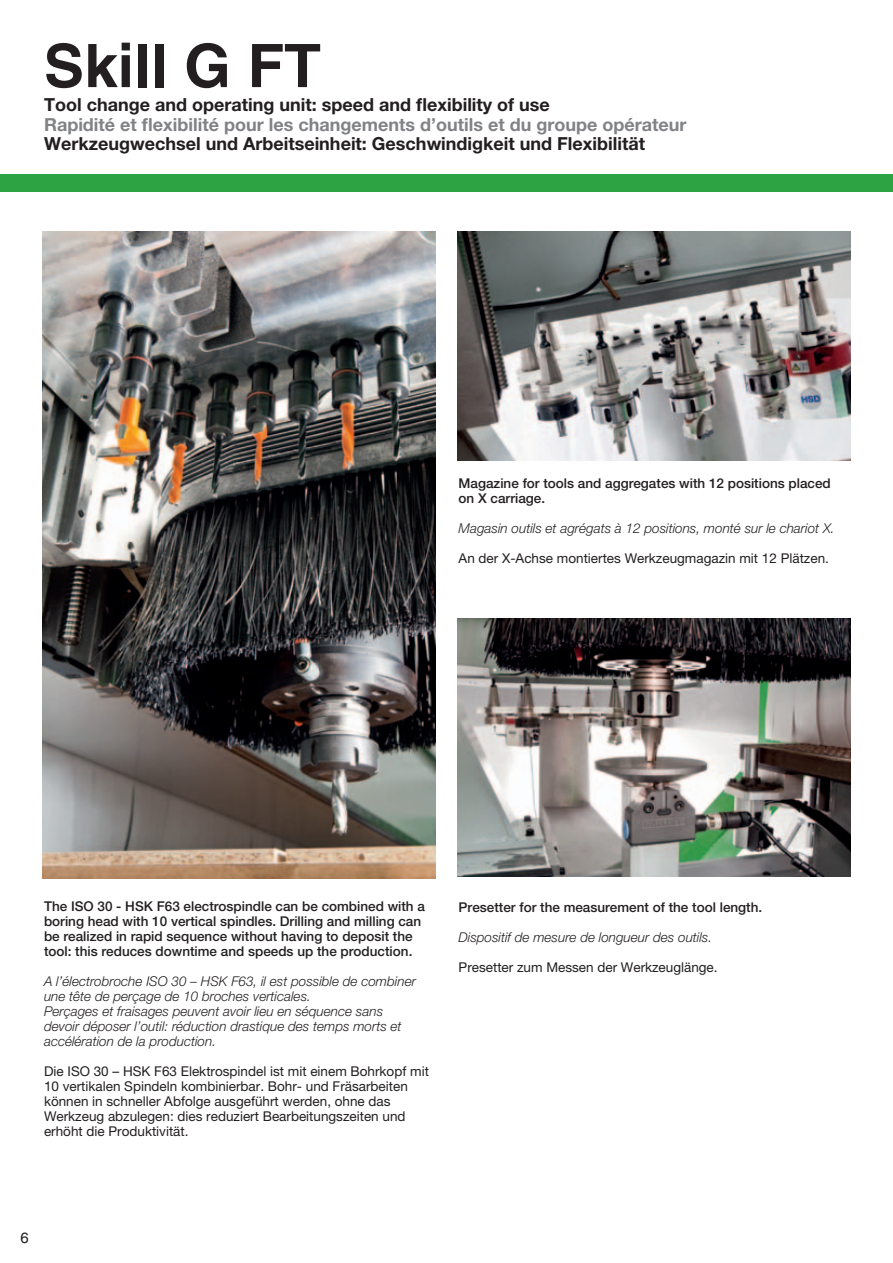
<style>
.page{position:relative;width:893px;height:1263px;background:#fff}
.page>*{position:absolute;margin:0;border:0;box-sizing:border-box;transform-origin:0 0}
.t1{font:700 60px "Helvetica Cyr";color:#231f20}
.t2{font:700 18px "Helvetica Neue";color:#231f20}
.t3{font:700 18px "Helvetica Neue";color:#808285}
.t4{font:15px "Helvetica Cyr Upright";color:#231f20}
.t5{font:italic 300 13.5px/15px "Helvetica Neue";color:#231f20}
.t6{font:13.5px/15px "Helvetica Neue";color:#231f20}
.t7{font:500 13.5px/15px "Helvetica Neue";color:#231f20}
</style>
<div class="page">
<div style="left:0;top:174px;width:893px;height:17px;background:#2da343"></div>
<img style="left:43px;top:231px;width:393px;height:647px">
<img style="left:457px;top:231px;width:393px;height:230px">
<img style="left:457px;top:618px;width:393px;height:259px">
<h1 class="t1" style="left:44px;top:32px;width:278px">Skill G FT</h1>
<h2 class="t2" style="left:44px;top:98px;width:507px">Tool change and operating unit: speed and flexibility of use</h2>
<h2 class="t3" style="left:44px;top:118px;width:644px">Rapidité et flexibilité pour les changements d’outils et du groupe opérateur</h2>
<h2 class="t2" style="left:44px;top:137px;width:603px">Werkzeugwechsel und Arbeitseinheit: Geschwindigkeit und Flexibilität</h2>
<p class="t7" style="left:459px;top:477px;width:374px">Magazine for tools and aggregates with 12 positions placed on X carriage.</p>
<p class="t5" style="left:459px;top:522px;width:377px">Magasin outils et agrégats à 12 positions, monté sur le chariot X.</p>
<p class="t6" style="left:459px;top:552px;width:372px">An der X-Achse montiertes Werkzeugmagazin mit 12 Plätzen.</p>
<p class="t7" style="left:44px;top:900px;width:382px">The ISO 30 - HSK F63 electrospindle can be combined with a boring head with 10 vertical spindles. Drilling and milling can be realized in rapid sequence without having to deposit the tool: this reduces downtime and speeds up the production.</p>
<p class="t5" style="left:44px;top:975px;width:373px">A l’électrobroche ISO 30 – HSK F63, il est possible de combiner une tête de perçage de 10 broches verticales.<br>Perçages et fraisages peuvent avoir lieu en séquence sans devoir déposer l’outil: réduction drastique des temps morts et accélération de la production.</p>
<p class="t6" style="left:44px;top:1065px;width:386px">Die ISO 30 – HSK F63 Elektrospindel ist mit einem Bohrkopf mit 10 vertikalen Spindeln kombinierbar. Bohr- und Fräsarbeiten können in schneller Abfolge ausgeführt werden, ohne das Werkzeug abzulegen: dies reduziert Bearbeitungszeiten und erhöht die Produktivität.</p>
<p class="t7" style="left:459px;top:901px;width:305px">Presetter for the measurement of the tool length.</p>
<p class="t5" style="left:459px;top:931px;width:255px">Dispositif de mesure de longueur des outils.</p>
<p class="t6" style="left:459px;top:961px;width:261px">Presetter zum Messen der Werkzeuglänge.</p>
<p class="t4" style="left:21px;top:1230px;width:10px">6</p>
</div>
